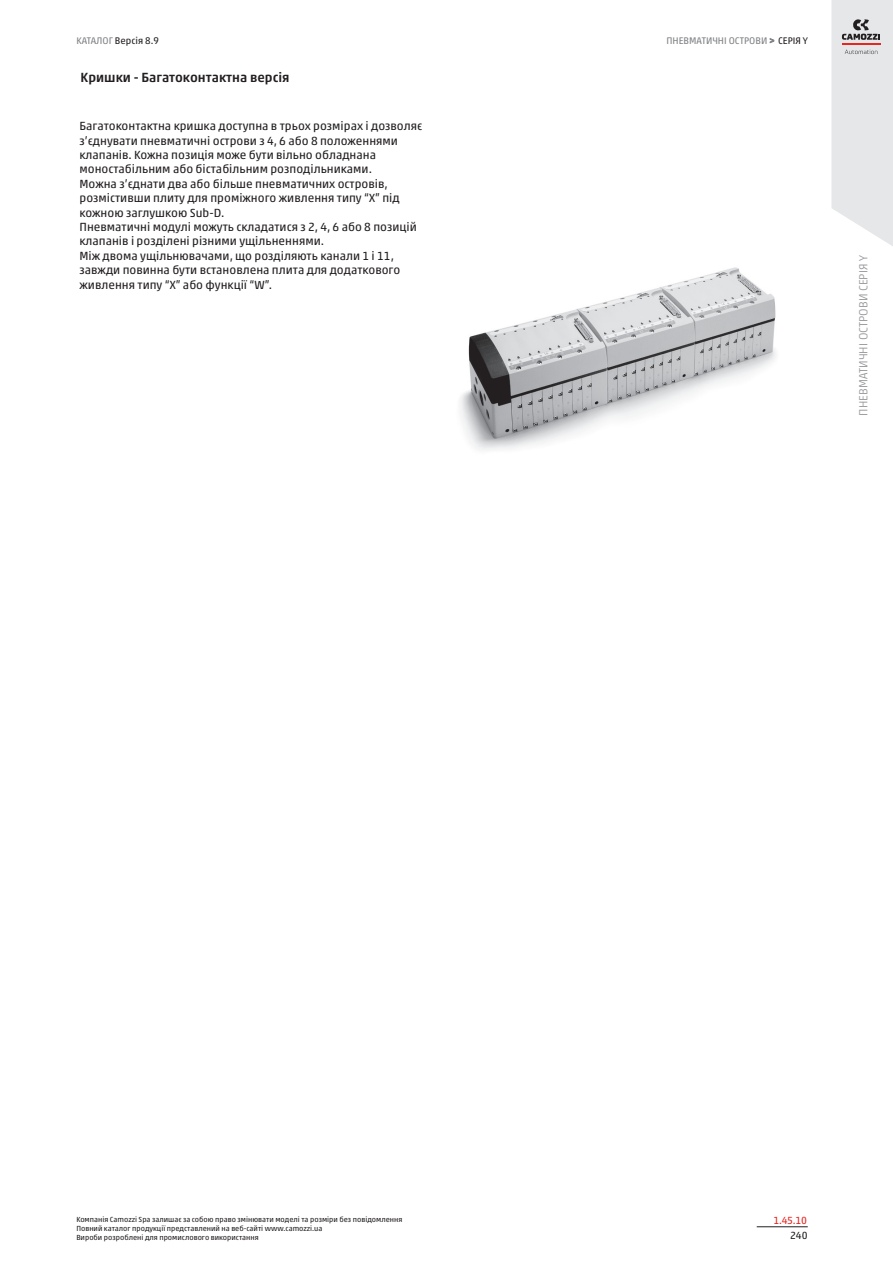
<style>
.page{position:relative;width:893px;height:1263px;background:#fff}
.page>*{position:absolute;margin:0;border:0;box-sizing:border-box;transform-origin:0 0}
.tpblockTitle_value{font:500 13.5px "Akko W1 G";color:#231f20}
.normal_value{font:12px/14.4px "Akko W1 G";color:#231f20}
.t1{font:300 12px "Akko W1 G";color:#939598}
.secR{font:10.5px "Akko W1 G";color:#e72621}
.sec4R{font:10.5px "Akko W1 G";color:#231f20}
.headTitleR{font:9.75px "Akko W1 G";color:#808285}
.footTitleR{font:9.75px "Akko W1 G";color:#231f20}
.footNotesR{font:7.5px "Akko W1 G";color:#231f20}
.s1{color:#808285}
.s2{font-size:9px}
.s3{color:#231f20}
</style>
<div class="page">
<hr style="left:757px;top:1226px;width:51px;height:1px;background:#231f20">
<svg style="left:831px;top:0;width:62px;height:246px;background:#e4e4e6"></svg>
<img style="left:460px;top:267px;width:316px;height:184px">
<p class="footTitleR" style="left:76px;top:33px;width:84px"><span class="s1">КАТАЛОГ</span> Версія 8.9</p>
<p class="headTitleR" style="left:666px;top:33px;width:143px">ПНЕВМАТИЧНІ ОСТРОВИ <span class="s2">&gt;</span> <span class="s3">СЕРІЯ Y</span></p>
<p class="tpblockTitle_value" style="left:81px;top:67px;width:210px">Кришки - Багатоконтактна версія</p>
<p class="normal_value" style="left:79px;top:118px;width:344px">Багатоконтактна кришка доступна в трьох розмірах і дозволяє з’єднувати пневматичні острови з 4, 6 або 8 положеннями клапанів. Кожна позиція може бути вільно обладнана моностабільним або бістабільним розподільниками.</p>
<p class="normal_value" style="left:79px;top:176px;width:322px">Можна з’єднати два або більше пневматичних островів, розмістивши плиту для проміжного живлення типу “X” під кожною заглушкою Sub-D.</p>
<p class="normal_value" style="left:79px;top:219px;width:339px">Пневматичні модулі можуть складатися з 2, 4, 6 або 8 позицій клапанів і розділені різними ущільненнями.</p>
<p class="normal_value" style="left:79px;top:248px;width:322px">Між двома ущільнювачами, що розділяють канали 1 і 11, завжди повинна бути встановлена плита для додаткового живлення типу “X” або функції “W”.</p>
<p class="t1" style="left:855px;top:416px;width:162px;rotate:-90deg">ПНЕВМАТИЧНІ ОСТРОВИ СЕРІЯ Y</p>
<p class="footNotesR" style="left:76px;top:1214px;width:328px">Компанія Camozzi Spa залишає за собою право змінювати моделі та розміри без повідомлення</p>
<p class="footNotesR" style="left:76px;top:1223px;width:248px">Повний каталог продукції представлений на веб-сайті www.camozzi.ua</p>
<p class="footNotesR" style="left:76px;top:1232px;width:184px">Вироби розроблені для промислового використання</p>
<p class="secR" style="left:773px;top:1212px;width:35px">1.45.10</p>
<p class="sec4R" style="left:790px;top:1228px;width:19px">240</p>
</div>
